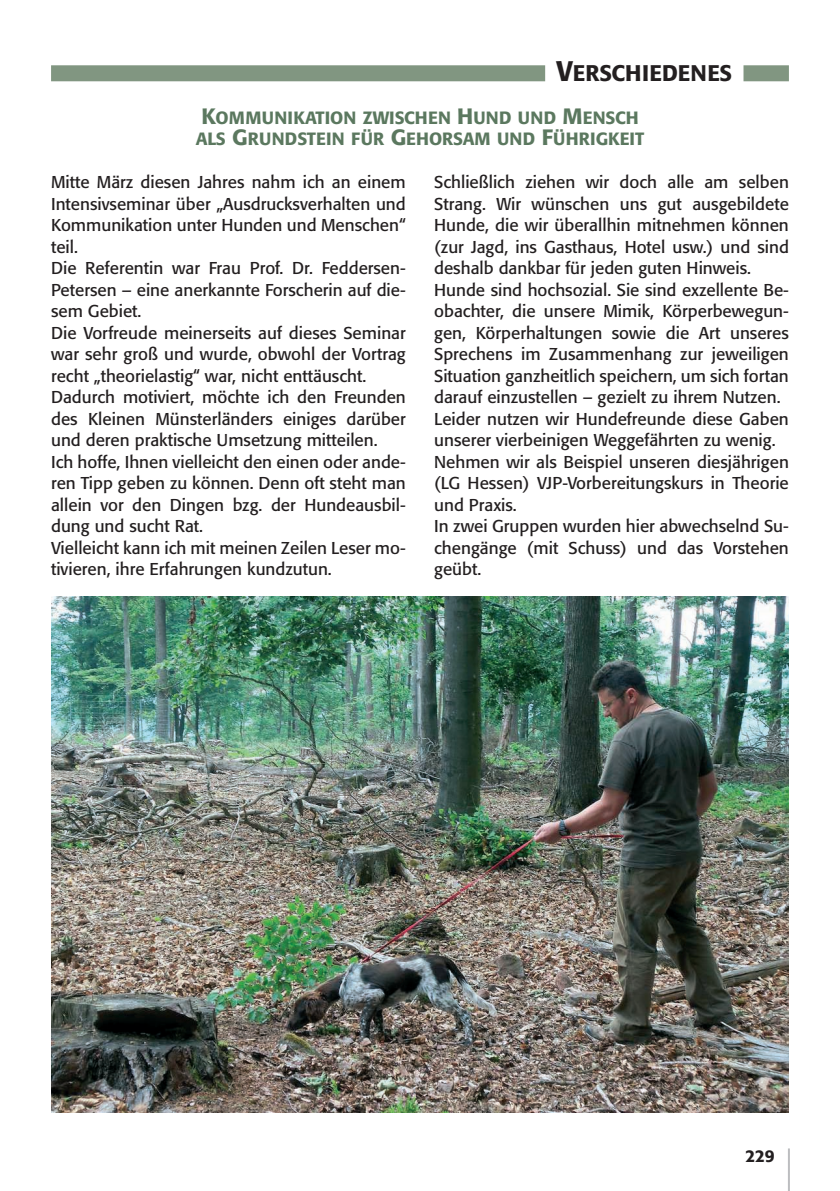
<style>
.page{position:relative;width:840px;height:1191px;background:#fff}
.page>*{position:absolute;margin:0;border:0;box-sizing:border-box;transform-origin:0 0}
.t1{font:22.4px "Formata Medium SC800";color:#231f20}
.t2{font:17.6px/21.6px "Formata Medium SC800";color:#5b785f;text-align:center}
.t3{font:17px/21.6px "Formata";color:#231f20}
.t4{font:500 17px "Formata";color:#231f20}
.s1{font-size:28px}
.s2{font-size:22px}
</style>
<div class="page">
<hr style="left:787px;top:1148px;width:2px;height:43px;background:#bcbdc0">
<div style="left:51px;top:65px;width:737px;height:16px;background:#819681"></div>
<div style="left:545px;top:64px;width:198px;height:18px;background:#fff"></div>
<img style="left:51px;top:597px;width:737px;height:516px">
<h1 class="t1" style="left:556px;top:60px;width:177px"><span class="s1">V</span>ERSCHIEDENES</h1>
<p class="t2" style="left:195px;top:106px;width:450px"><span class="s2">K</span>OMMUNIKATION ZWISCHEN <span class="s2">H</span>UND UND <span class="s2">M</span>ENSCH<br>ALS <span class="s2">G</span>RUNDSTEIN FÜR <span class="s2">G</span>EHORSAM UND <span class="s2">F</span>ÜHRIGKEIT</p>
<p class="t3" style="left:51px;top:171px;width:356px">Mitte März diesen Jahres nahm ich an einem Intensivseminar über „Ausdrucksverhalten und Kommunikation unter Hunden und Menschen“ teil.<br>Die Referentin war Frau Prof. Dr. Feddersen-Petersen – eine anerkannte Forscherin auf die&shy;sem Gebiet.<br>Die Vorfreude meinerseits auf dieses Seminar war sehr groß und wurde, obwohl der Vortrag recht „theorielastig“ war, nicht enttäuscht.<br>Dadurch motiviert, möchte ich den Freunden des Kleinen Münsterländers einiges darüber und deren praktische Umsetzung mitteilen.<br>Ich hoffe, Ihnen vielleicht den einen oder ande&shy;ren Tipp geben zu können. Denn oft steht man allein vor den Dingen bzg. der Hundeausbil&shy;dung und sucht Rat.<br>Vielleicht kann ich mit meinen Zeilen Leser mo&shy;tivieren, ihre Erfahrungen kundzutun.</p>
<p class="t3" style="left:434px;top:171px;width:356px">Schließlich ziehen wir doch alle am selben Strang. Wir wünschen uns gut ausgebildete Hunde, die wir überallhin mitnehmen können (zur Jagd, ins Gasthaus, Hotel usw.) und sind deshalb dankbar für jeden guten Hinweis.<br>Hunde sind hochsozial. Sie sind exzellente Be&shy;obachter, die unsere Mimik, Körperbewegun&shy;gen, Körperhaltungen sowie die Art unseres Sprechens im Zusammenhang zur jeweiligen Situation ganzheitlich speichern, um sich fortan darauf einzustellen – gezielt zu ihrem Nutzen.<br>Leider nutzen wir Hundefreunde diese Gaben unserer vierbeinigen Weggefährten zu wenig.<br>Nehmen wir als Beispiel unseren diesjährigen (LG Hessen) VJP-Vorbereitungskurs in Theorie und Praxis.<br>In zwei Gruppen wurden hier abwechselnd Su&shy;chengänge (mit Schuss) und das Vorstehen geübt.</p>
<p class="t4" style="left:745px;top:1145px;width:31px">229</p>
</div>
